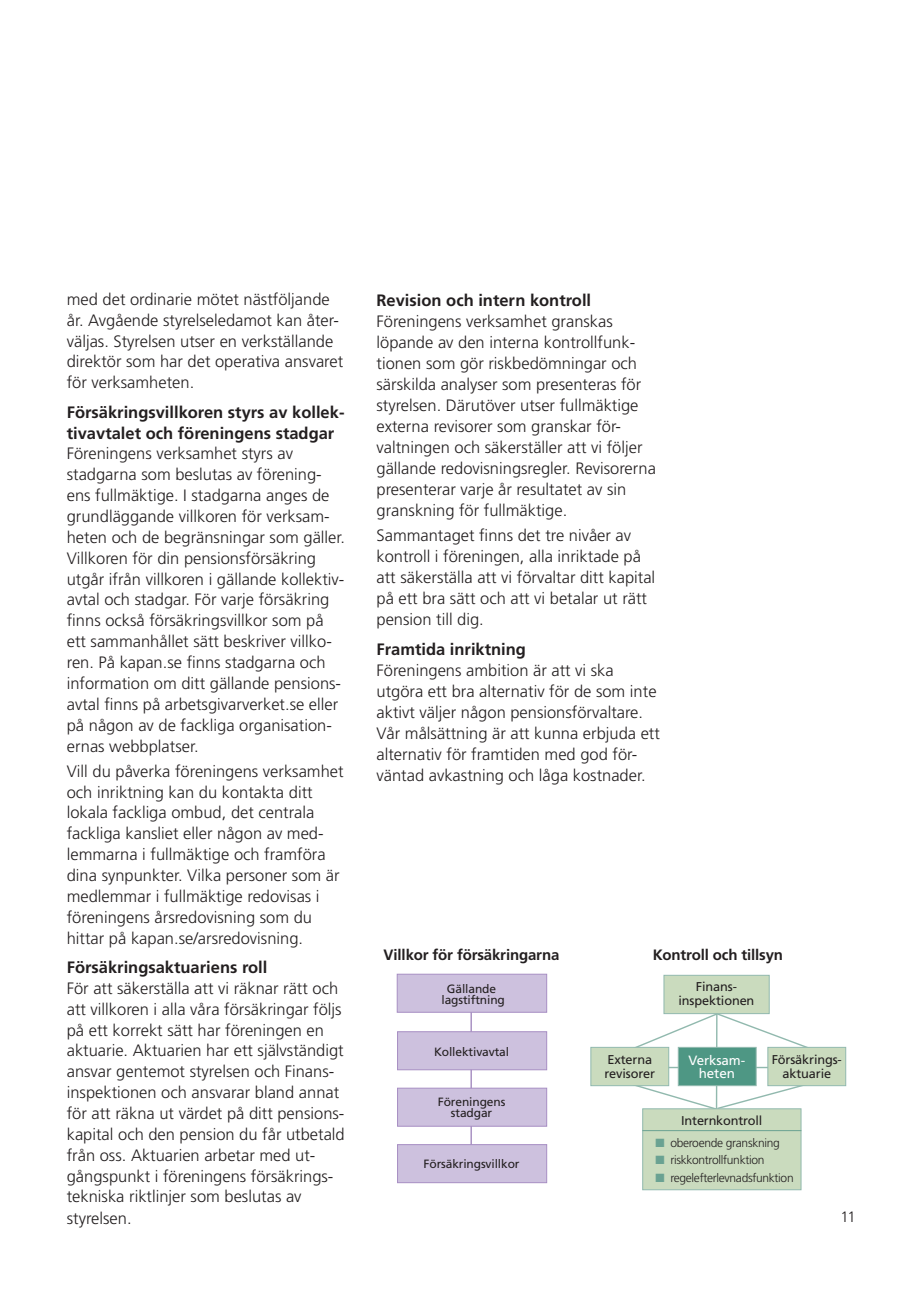
<style>
.page{position:relative;width:919px;height:1289px;background:#fff}
.page>*{position:absolute;margin:0;border:0;box-sizing:border-box;transform-origin:0 0}
.t1{font:300 16.5px/20.9px "Frutiger";color:#231f20}
.t2{font:700 16.5px/20.9px "Frutiger";color:#231f20}
.t3{font:700 15px "Frutiger";letter-spacing:-.01em;color:#231f20}
.t4{font:300 15px "Frutiger";color:#231f20}
.t5{font:13.35px/13.5px "Frutiger";letter-spacing:-.01em;color:#fff;text-align:center}
.t6{font:12.75px/13.5px "Frutiger";letter-spacing:-.01em;color:#231f20;text-align:center}
.t7{font:12px/11.7px "Frutiger";letter-spacing:-.01em;color:#231f20;text-align:center}
.t8{font:300 12px "Frutiger";letter-spacing:-.025em;color:#231f20}
.s1{color:#6aa292}
</style>
<div class="page">
<hr style="left:470px;top:999px;width:2px;height:175px;background:#9d82bb">
<div style="left:397px;top:1031px;width:150px;height:38px;background:#cdc1de;border:1px solid #a78ec3"></div>
<div style="left:397px;top:1087px;width:150px;height:39px;background:#cdc1de;border:1px solid #a78ec3"></div>
<div style="left:397px;top:1144px;width:150px;height:38px;background:#cdc1de;border:1px solid #a78ec3"></div>
<div style="left:397px;top:974px;width:150px;height:38px;background:#cdc1de;border:1px solid #a78ec3"></div>
<svg style="left:628px;top:1079px;width:190px;height:31px"></svg>
<hr style="left:656px;top:1066px;width:150px;height:2px;background:#91b9ae">
<svg style="left:638px;top:1011px;width:184px;height:43px"></svg>
<hr style="left:715px;top:1009px;width:2px;height:116px;background:#91b9ae">
<div style="left:663px;top:975px;width:106px;height:38px;background:#cadbbe;border:1px solid #91b9ae"></div>
<div style="left:678px;top:1047px;width:78px;height:38px;background:#4e9784;border:1px solid #91b9ae"></div>
<div style="left:642px;top:1108px;width:159px;height:81px;background:#cadbbe;border:1px solid #91b9ae"></div>
<div style="left:767px;top:1047px;width:78px;height:38px;background:#cadbbe;border:1px solid #91b9ae"></div>
<div style="left:590px;top:1046px;width:79px;height:39px;background:#cadbbe;border:1px solid #91b9ae"></div>
<hr style="left:642px;top:1130px;width:159px;height:1px;background:#6aa292">
<p class="t1" style="left:67px;top:289px;width:278px">med det ordinarie mötet nästföljande år. Avgående styrelseledamot kan åter&shy;väljas. Styrelsen utser en verkställande direktör som har det operativa ansvaret för verksamheten.</p>
<p class="t2" style="left:67px;top:401px;width:279px">Försäkringsvillkoren styrs av kollek&shy;tivavtalet och föreningens stadgar</p>
<p class="t1" style="left:67px;top:443px;width:280px">Föreningens verksamhet styrs av stadgarna som beslutas av förening&shy;ens fullmäktige. I stadgarna anges de grundläggande villkoren för verksam&shy;heten och de begränsningar som gäller.<br>Villkoren för din pensionsförsäkring utgår ifrån villkoren i gällande kollektiv&shy;avtal och stadgar. För varje försäkring finns också försäkringsvillkor som på ett sammanhållet sätt beskriver villko&shy;ren. På kapan.se finns stadgarna och information om ditt gällande pensions&shy;avtal finns på arbetsgivarverket.se eller på någon av de fackliga organisation&shy;ernas webbplatser.</p>
<p class="t1" style="left:67px;top:760px;width:278px">Vill du påverka föreningens verksamhet och inriktning kan du kontakta ditt lokala fackliga ombud, det centrala fackliga kansliet eller någon av med&shy;lemmarna i fullmäktige och framföra dina synpunkter. Vilka personer som är medlemmar i fullmäktige redovisas i föreningens årsredovisning som du hittar på kapan.se/arsredovisning.</p>
<p class="t2" style="left:67px;top:956px;width:202px">Försäkringsaktuariens roll</p>
<p class="t1" style="left:67px;top:977px;width:279px">För att säkerställa att vi räknar rätt och att villkoren i alla våra försäkringar följs på ett korrekt sätt har föreningen en aktuarie. Aktuarien har ett självständigt ansvar gentemot styrelsen och Finans&shy;inspektionen och ansvarar bland annat för att räkna ut värdet på ditt pensions&shy;kapital och den pension du får utbetald från oss. Aktuarien arbetar med ut&shy;gångspunkt i föreningens försäkrings&shy;tekniska riktlinjer som beslutas av styrelsen.</p>
<p class="t2" style="left:376px;top:289px;width:216px">Revision och intern kontroll</p>
<p class="t1" style="left:376px;top:310px;width:281px">Föreningens verksamhet granskas löpande av den interna kontrollfunk&shy;tionen som gör riskbedömningar och särskilda analyser som presenteras för styrelsen. Därutöver utser fullmäktige externa revisorer som granskar för&shy;valtningen och säkerställer att vi följer gällande redovisningsregler. Revisorerna presenterar varje år resultatet av sin granskning för fullmäktige.</p>
<p class="t1" style="left:376px;top:525px;width:280px">Sammantaget finns det tre nivåer av kontroll i föreningen, alla inriktade på att säkerställa att vi förvaltar ditt kapital på ett bra sätt och att vi betalar ut rätt pension till dig.</p>
<p class="t2" style="left:376px;top:638px;width:151px">Framtida inriktning</p>
<p class="t1" style="left:376px;top:659px;width:285px">Föreningens ambition är att vi ska utgöra ett bra alternativ för de som inte aktivt väljer någon pensionsförvaltare.<br>Vår målsättning är att kunna erbjuda ett alternativ för framtiden med god för&shy;väntad avkastning och låga kostnader.</p>
<p class="t3" style="left:383px;top:945px;width:177px">Villkor för försäkringarna</p>
<p class="t3" style="left:652px;top:945px;width:132px">Kontroll och tillsyn</p>
<p class="t7" style="left:441px;top:982px;width:65px">Gällande lagstiftning</p>
<p class="t7" style="left:434px;top:1045px;width:77px">Kollektivavtal</p>
<p class="t6" style="left:678px;top:980px;width:77px">Finans&shy;inspektionen</p>
<p class="t5" style="left:688px;top:1053px;width:58px">Verksam&shy;heten</p>
<p class="t6" style="left:771px;top:1053px;width:72px">Försäkrings&shy;aktuarie</p>
<p class="t6" style="left:604px;top:1053px;width:52px;text-align:left">Externa revisorer</p>
<p class="t7" style="left:438px;top:1095px;width:69px">Föreningens stadgar</p>
<p class="t7" style="left:423px;top:1158px;width:97px">Försäkringsvillkor</p>
<p class="t6" style="left:681px;top:1113px;width:83px">Internkontroll</p>
<p class="t8" style="left:655px;top:1135px;width:126px"><span class="s1">■</span> oberoende granskning</p>
<p class="t8" style="left:655px;top:1153px;width:110px"><span class="s1">■</span> riskkontrollfunktion</p>
<p class="t8" style="left:655px;top:1170px;width:140px"><span class="s1">■</span> regelefterlevnadsfunktion</p>
<p class="t4" style="left:840px;top:1207px;width:17px">11</p>
</div>
